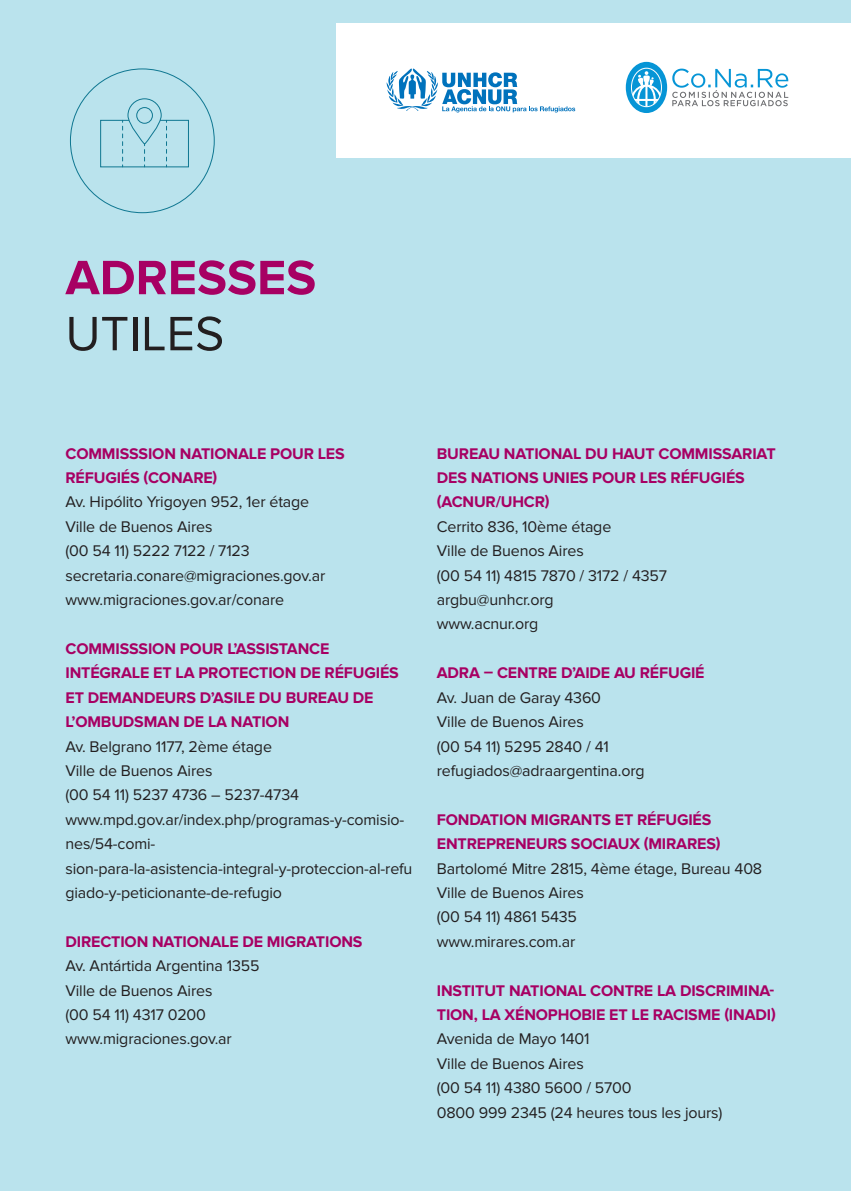
<style>
.page{position:relative;width:851px;height:1191px;background:#fff}
.page>*{position:absolute;margin:0;border:0;box-sizing:border-box;transform-origin:0 0}
.t1{font:700 50px "Proxima Nova";color:#a70063}
.t2{font:50px "Proxima Nova";color:#231f20}
.t3{font:16px/24.4px "Proxima Nova";letter-spacing:-.01em;color:#231f20}
.t4{font:700 16px/24.4px "Proxima Nova";letter-spacing:-.01em;color:#a70063}
</style>
<div class="page">
<div style="left:0;top:0;width:850px;height:1191px;background:#bae3ed"></div>
<div style="left:336px;top:23px;width:514px;height:134px;background:#fff"></div>
<svg style="left:100px;top:98px;width:89px;height:70px"></svg>
<svg style="left:386px;top:69px;width:189px;height:43px"></svg>
<svg style="left:631px;top:68px;width:30px;height:39px"></svg>
<div style="left:625px;top:62px;width:42px;height:51px;border:7px solid #0695d6;border-radius:50%"></div>
<svg style="left:632px;top:71px;width:28px;height:36px"></svg>
<div style="left:631px;top:68px;width:30px;height:39px;border:1px solid #fff;border-radius:50%"></div>
<svg style="left:672px;top:69px;width:116px;height:37px"></svg>
<h1 class="t1" style="left:65px;top:249px;width:252px">ADRESSES</h1>
<h1 class="t2" style="left:65px;top:305px;width:160px">UTILES</h1>
<p class="t4" style="left:65px;top:441px;width:281px">COMMISSSION NATIONALE POUR LES<br>RÉFUGIÉS (CONARE)</p>
<p class="t3" style="left:65px;top:490px;width:261px">Av. Hipólito Yrigoyen 952, 1er étage<br>Ville de Buenos Aires<br>(00 54 11) 5222 7122 / 7123 secretaria.conare@migraciones.gov.ar www.migraciones.gov.ar/conare</p>
<p class="t4" style="left:65px;top:636px;width:335px">COMMISSSION POUR L’ASSISTANCE<br>INTÉGRALE ET LA PROTECTION DE RÉFUGIÉS<br>ET DEMANDEURS D’ASILE DU BUREAU DE<br>L’OMBUDSMAN DE LA NATION</p>
<p class="t3" style="left:65px;top:734px;width:348px">Av. Belgrano 1177, 2ème étage<br>Ville de Buenos Aires<br>(00 54 11) 5237 4736 – 5237-4734 www.mpd.gov.ar/index.php/programas-y-comisio&shy;nes/54-comi&shy;sion-para-la-asistencia-integral-y-proteccion-al-refu giado-y-peticionante-de-refugio</p>
<p class="t4" style="left:65px;top:929px;width:298px">DIRECTION NATIONALE DE MIGRATIONS</p>
<p class="t3" style="left:65px;top:954px;width:195px">Av. Antártida Argentina 1355<br>Ville de Buenos Aires<br>(00 54 11) 4317 0200 www.migraciones.gov.ar</p>
<p class="t4" style="left:437px;top:441px;width:340px">BUREAU NATIONAL DU HAUT COMMISSARIAT<br>DES NATIONS UNIES POUR LES RÉFUGIÉS (ACNUR/UHCR)</p>
<p class="t3" style="left:437px;top:514px;width:232px">Cerrito 836, 10ème étage<br>Ville de Buenos Aires<br>(00 54 11) 4815 7870 / 3172 / 4357 argbu@unhcr.org<br>www.acnur.org</p>
<p class="t4" style="left:437px;top:661px;width:269px">ADRA – CENTRE D’AIDE AU RÉFUGIÉ</p>
<p class="t3" style="left:437px;top:685px;width:209px">Av. Juan de Garay 4360<br>Ville de Buenos Aires<br>(00 54 11) 5295 2840 / 41 refugiados@adraargentina.org</p>
<p class="t4" style="left:437px;top:807px;width:285px">FONDATION MIGRANTS ET RÉFUGIÉS<br>ENTREPRENEURS SOCIAUX (MIRARES)</p>
<p class="t3" style="left:437px;top:856px;width:327px">Bartolomé Mitre 2815, 4ème étage, Bureau 408<br>Ville de Buenos Aires<br>(00 54 11) 4861 5435<br>www.mirares.com.ar</p>
<p class="t4" style="left:437px;top:978px;width:340px">INSTITUT NATIONAL CONTRE LA DISCRIMINA-<br>TION, LA XÉNOPHOBIE ET LE RACISME (INADI)</p>
<p class="t3" style="left:437px;top:1027px;width:287px">Avenida de Mayo 1401<br>Ville de Buenos Aires<br>(00 54 11) 4380 5600 / 5700<br>0800 999 2345 (24 heures tous les jours)</p>
</div>
